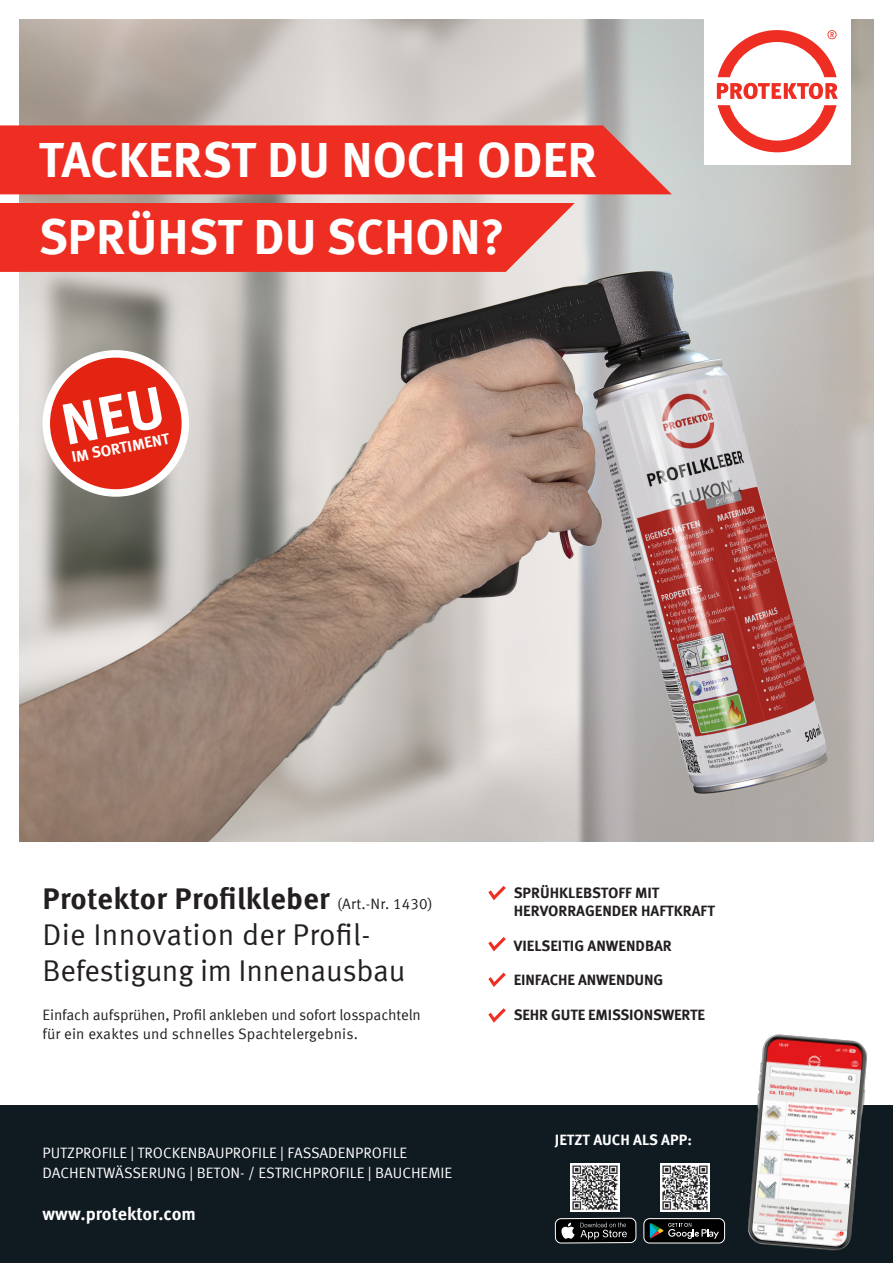
<style>
.page{position:relative;width:893px;height:1263px;background:#fff}
.page>*{position:absolute;margin:0;border:0;box-sizing:border-box;transform-origin:0 0}
.t1{font:700 49.5px "Meta Offc Pro";color:#fff}
.t2{font:30px/36px "Meta Offc Pro Norm";letter-spacing:-.01em;color:#231f20}
.t3{font:700 18px "Meta Offc Pro";color:#fff}
.t4{font:700 15.45px "Meta Offc Pro";color:#fff}
.t5{font:700 15px/18px "Meta Offc Pro";color:#231f20}
.t6{font:15px/19.5px "Meta Offc Pro Norm";letter-spacing:-.01em;color:#231f20}
.t7{font:15px "Meta Offc Pro Norm";color:#fff}
.t8{font:700 15px "Meta Offc Pro";color:#fff}
.s1{font-family:"Meta Offc Pro";font-weight:700}
.s2{font-size:15px}
</style>
<div class="page">
<img style="left:19px;top:19px;width:855px;height:822px">
<div style="left:704px;top:18px;width:146px;height:147px;background:#fff"></div>
<svg style="left:717px;top:83px;width:121px;height:16px"></svg>
<svg style="left:718px;top:105px;width:118px;height:47px"></svg>
<svg style="left:718px;top:30px;width:118px;height:47px"></svg>
<svg style="left:0;top:203px;width:575px;height:69px;background:#ed392d"></svg>
<div style="left:0;top:125px;width:672px;height:69px;background:#ee2e22"></div>
<div style="left:0;top:1105px;width:893px;height:158px;background:#101a21"></div>
<svg style="left:488px;top:886px;width:18px;height:14px"></svg>
<svg style="left:488px;top:937px;width:18px;height:14px"></svg>
<svg style="left:488px;top:972px;width:18px;height:15px"></svg>
<svg style="left:488px;top:1008px;width:18px;height:15px"></svg>
<svg style="left:554px;top:1218px;width:83px;height:26px;background:#393a3b"></svg>
<img style="left:571px;top:1163px;width:48px;height:48px">
<div style="left:643px;top:1218px;width:82px;height:25px;background:#000001;border:1px solid #fff;border-radius:6px"></div>
<svg style="left:650px;top:1223px;width:69px;height:16px"></svg>
<img style="left:661px;top:1163px;width:48px;height:49px">
<img style="left:747px;top:1034px;width:121px;height:217px">
<svg style="left:39px;top:346px;width:154px;height:154px;background:#db6d61"></svg>
<p class="t1" style="left:39px;top:121px;width:560px">TACKERST DU NOCH ODER</p>
<p class="t1" style="left:39px;top:198px;width:468px">SPRÜHST DU SCHON?</p>
<p class="t4" style="left:69px;top:445px;width:101px;rotate:-11deg">IM SORTIMENT</p>
<p class="t2" style="left:43px;top:878px;width:392px"><span class="s1">Protektor Profilkleber</span> <span class="s2">(Art.-Nr. 1430)<br></span>Die Innovation der Profil-<br>Befestigung im Innenausbau</p>
<p class="t6" style="left:43px;top:1004px;width:380px">Einfach aufsprühen, Profil ankleben und sofort losspachteln für ein exaktes und schnelles Spachtelergebnis.</p>
<p class="t7" style="left:43px;top:1141px;width:366px">PUTZPROFILE | TROCKENBAUPROFILE | FASSADENPROFILE</p>
<p class="t7" style="left:43px;top:1161px;width:411px">DACHENTWÄSSERUNG | BETON- / ESTRICHPROFILE | BAUCHEMIE</p>
<p class="t3" style="left:43px;top:1200px;width:155px">www.protektor.com</p>
<p class="t5" style="left:514px;top:883px;width:203px">SPRÜHKLEBSTOFF MIT<br>HERVORRAGENDER HAFTKRAFT</p>
<p class="t5" style="left:514px;top:935px;width:160px">VIELSEITIG ANWENDBAR</p>
<p class="t5" style="left:514px;top:970px;width:151px">EINFACHE ANWENDUNG</p>
<p class="t5" style="left:514px;top:1005px;width:193px">SEHR GUTE EMISSIONSWERTE</p>
<p class="t8" style="left:555px;top:1128px;width:139px">JETZT AUCH ALS APP:</p>
</div>
